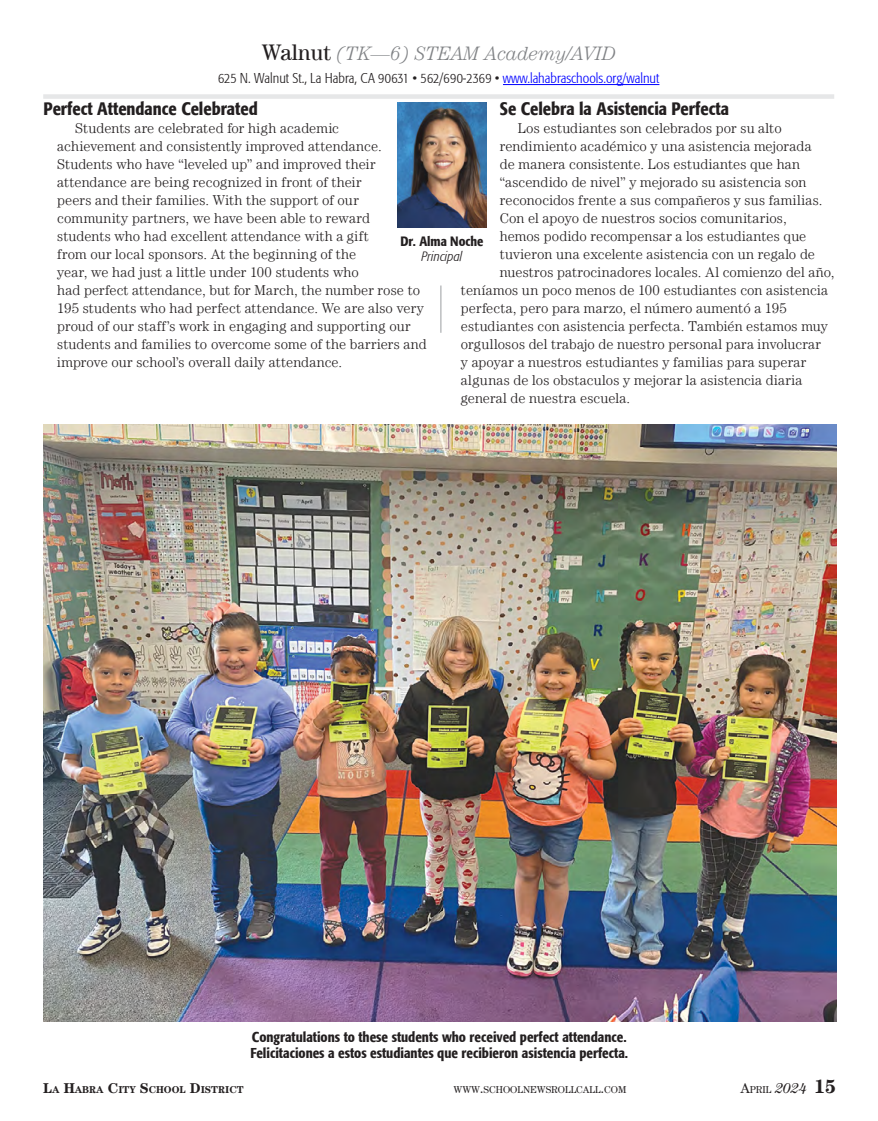
<style>
.page{position:relative;width:878px;height:1121px;background:#fff}
.page>*{position:absolute;margin:0;border:0;box-sizing:border-box;transform-origin:0 0}
.t1{font:italic 300 19.5px "Century LT";letter-spacing:-.005em;color:#808285}
.t2{font:500 condensed 18px "Formata";color:#231f20}
.t3{font:300 14.25px/18px "Century LT";letter-spacing:.01em;color:#231f20}
.t4{font:500 condensed 14.25px/16.5px "Formata";color:#231f20}
.t5{font:300 condensed 14.25px "Formata";color:#231f20}
.t6{font:500 condensed 13.5px "Formata";color:#231f20}
.t7{font:italic 300 condensed 13.5px "Formata";letter-spacing:.005em;color:#231f20}
.t8{font:10.05px "Century LT";color:#231f20}
.t9{font:700 10.05px "Century LT";color:#231f20}
.s1{font-weight:400;font-style:normal;font-size:22.5px;color:#231f20}
.s2{color:#00f}
.s3{font-size:14.25px}
.s4{font-style:italic;font-size:14.25px}
.s5{font-weight:700;font-size:19.5px}
</style>
<div class="page">
<img style="left:398px;top:102px;width:88px;height:125px">
<div style="left:43px;top:94px;width:791px;height:5px;background:#e6e7e8"></div>
<hr style="left:503px;top:84px;width:156px;height:1px;background:#00f">
<img style="left:43px;top:425px;width:793px;height:597px">
<hr style="left:440px;top:285px;width:1px;height:48px;background:#bcbec0">
<h1 class="t1" style="left:262px;top:42px;width:355px"><span class="s1">Walnut</span> (TK—6) STEAM Academy/AVID</h1>
<p class="t5" style="left:218px;top:70px;width:443px">625 N. Walnut St., La Habra, CA 90631 • 562/690-2369 • <span class="s2">www.lahabraschools.org/walnut</span></p>
<p class="t2" style="left:500px;top:97px;width:231px">Se Celebra la Asistencia Perfecta</p>
<p class="t3" style="left:518px;top:118px;width:265px">Los estudiantes son celebrados por su alto</p>
<p class="t3" style="left:499px;top:136px;width:313px">rendimiento académico y una asistencia mejorada</p>
<p class="t3" style="left:499px;top:154px;width:302px">de manera consistente. Los estudiantes que han</p>
<p class="t3" style="left:499px;top:172px;width:308px">“ascendido de nivel” y mejorado su asistencia son</p>
<p class="t3" style="left:499px;top:190px;width:324px">reconocidos frente a sus compañeros y sus familias.</p>
<p class="t3" style="left:499px;top:208px;width:288px">Con el apoyo de nuestros socios comunitarios,</p>
<p class="t3" style="left:499px;top:226px;width:308px">hemos podido recompensar a los estudiantes que</p>
<p class="t3" style="left:499px;top:244px;width:317px">tuvieron una excelente asistencia con un regalo de</p>
<p class="t3" style="left:499px;top:262px;width:336px">nuestros patrocinadores locales. Al comienzo del año,</p>
<p class="t3" style="left:461px;top:280px;width:368px">teníamos un poco menos de 100 estudiantes con asistencia</p>
<p class="t3" style="left:461px;top:298px;width:327px">perfecta, pero para marzo, el número aumentó a 195</p>
<p class="t3" style="left:461px;top:316px;width:368px">estudiantes con asistencia perfecta. También estamos muy</p>
<p class="t3" style="left:461px;top:334px;width:361px">orgullosos del trabajo de nuestro personal para involucrar</p>
<p class="t3" style="left:461px;top:352px;width:347px">y apoyar a nuestros estudiantes y familias para superar</p>
<p class="t3" style="left:461px;top:370px;width:343px">algunas de los obstaculos y mejorar la asistencia diaria</p>
<p class="t3" style="left:461px;top:388px;width:171px">general de nuestra escuela.</p>
<p class="t2" style="left:44px;top:98px;width:215px">Perfect Attendance Celebrated</p>
<p class="t3" style="left:57px;top:119px;width:371px;text-indent:18px">Students are celebrated for high academic<br>achievement and consistently improved attendance.<br>Students who have “leveled up” and improved their attendance are being recognized in front of their<br>peers and their families. With the support of our community partners, we have been able to reward students who had excellent attendance with a gift<br>from our local sponsors. At the beginning of the<br>year, we had just a little under 100 students who<br>had perfect attendance, but for March, the number rose to 195 students who had perfect attendance. We are also very proud of our staff’s work in engaging and supporting our students and families to overcome some of the barriers and improve our school’s overall daily attendance.</p>
<p class="t6" style="left:400px;top:232px;width:84px">Dr. Alma Noche</p>
<p class="t7" style="left:421px;top:248px;width:42px">Principal</p>
<p class="t4" style="left:250px;top:1028px;width:379px">Congratulations to these students who received perfect attendance.<br>Felicitaciones a estos estudiantes que recibieron asistencia perfecta.</p>
<p class="t9" style="left:43px;top:1083px;width:202px"><span class="s3">L</span>A <span class="s3">H</span>ABRA <span class="s3">C</span>ITY <span class="s3">S</span>CHOOL <span class="s3">D</span>ISTRICT</p>
<p class="t8" style="left:453px;top:1083px;width:174px">WWW<span class="s3">.</span>SCHOOLNEWSROLLCALL<span class="s3">.</span>COM</p>
<p class="t8" style="left:740px;top:1083px;width:98px"><span class="s3">A</span>PRIL <span class="s4">2024</span> <span class="s5">15</span></p>
</div>
